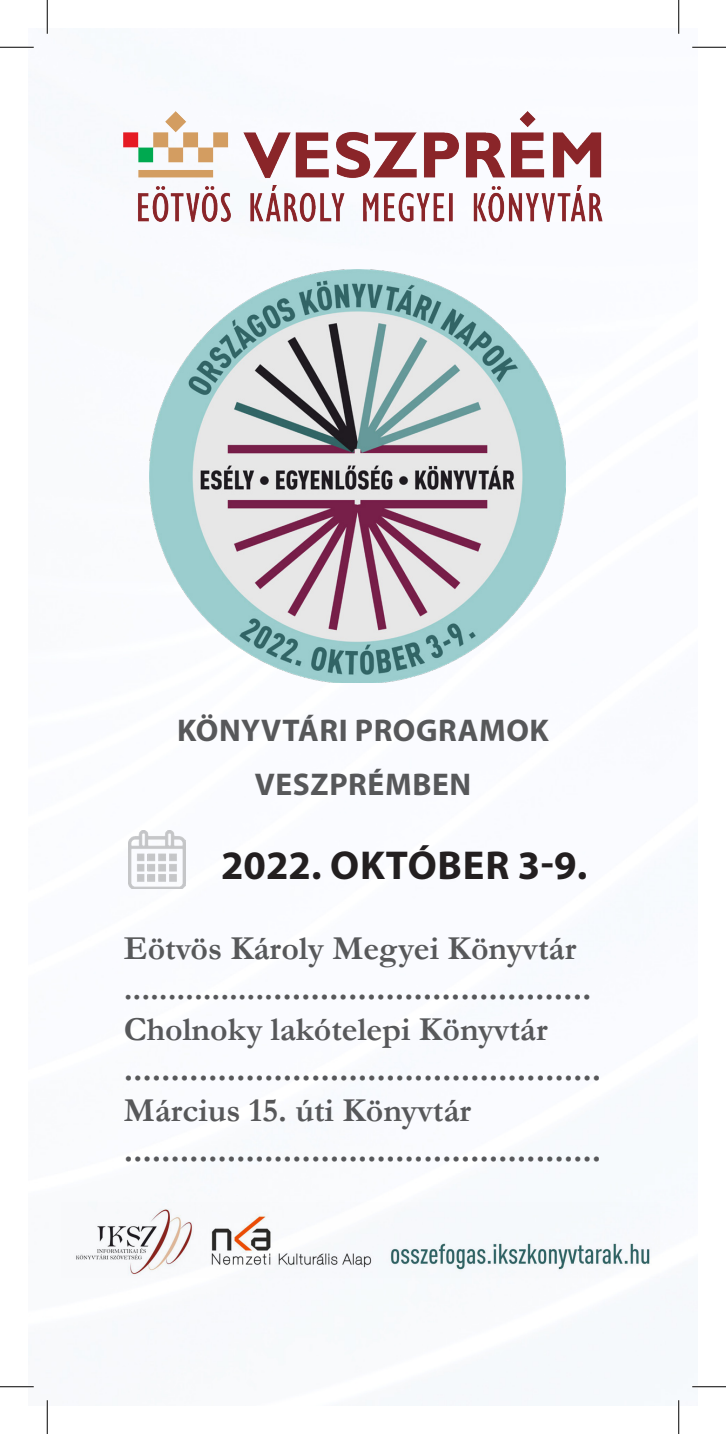
<style>
.page{position:relative;width:726px;height:1434px;background:#fff}
.page>*{position:absolute;margin:0;border:0;box-sizing:border-box;transform-origin:0 0}
.t1{font:700 40.5px "Myriad Pro";letter-spacing:.02em;color:#231f20}
.t2{font:700 36px "Garamond";color:#57585a}
.t3{font:700 33.75px "Garamond";color:#57585a}
.t4{font:700 31.5px/54px "Myriad Pro";letter-spacing:.02em;color:#57585a;text-align:center}
.s1{font-size:33.75px}
</style>
<div class="page">
<img style="left:128px;top:831px;width:58px;height:57px">
<img style="left:149px;top:269px;width:417px;height:414px">
<img style="left:124px;top:111px;width:478px;height:110px">
<img style="left:75px;top:1208px;width:606px;height:78px">
<hr style="left:0;top:47px;width:34px;height:1px;background:#000">
<hr style="left:692px;top:47px;width:34px;height:1px;background:#000">
<hr style="left:0;top:1386px;width:34px;height:1px;background:#000">
<hr style="left:692px;top:1386px;width:34px;height:1px;background:#000">
<hr style="left:47px;top:0;width:1px;height:34px;background:#000">
<hr style="left:47px;top:1400px;width:1px;height:34px;background:#000">
<hr style="left:678px;top:0;width:1px;height:34px;background:#000">
<hr style="left:678px;top:1400px;width:1px;height:34px;background:#000">
<p class="t4" style="left:177px;top:702px;width:373px">KÖNYVTÁRI PROGRAMOK<br>VESZPRÉMBEN</p>
<p class="t1" style="left:221px;top:839px;width:368px">2022. OKTÓBER 3-9.</p>
<p class="t3" style="left:124px;top:925px;width:454px">Eötvös Károly Megyei Könyvtár</p>
<p class="t2" style="left:124px;top:963px;width:469px"><span class="s1">.................</span>..................................</p>
<p class="t3" style="left:124px;top:1006px;width:425px">Cholnoky lakótelepi Könyvtár</p>
<p class="t2" style="left:124px;top:1044px;width:479px">...................................................</p>
<p class="t3" style="left:124px;top:1087px;width:349px">Március 15. úti Könyvtár</p>
<p class="t2" style="left:124px;top:1125px;width:479px">...................................................</p>
</div>
